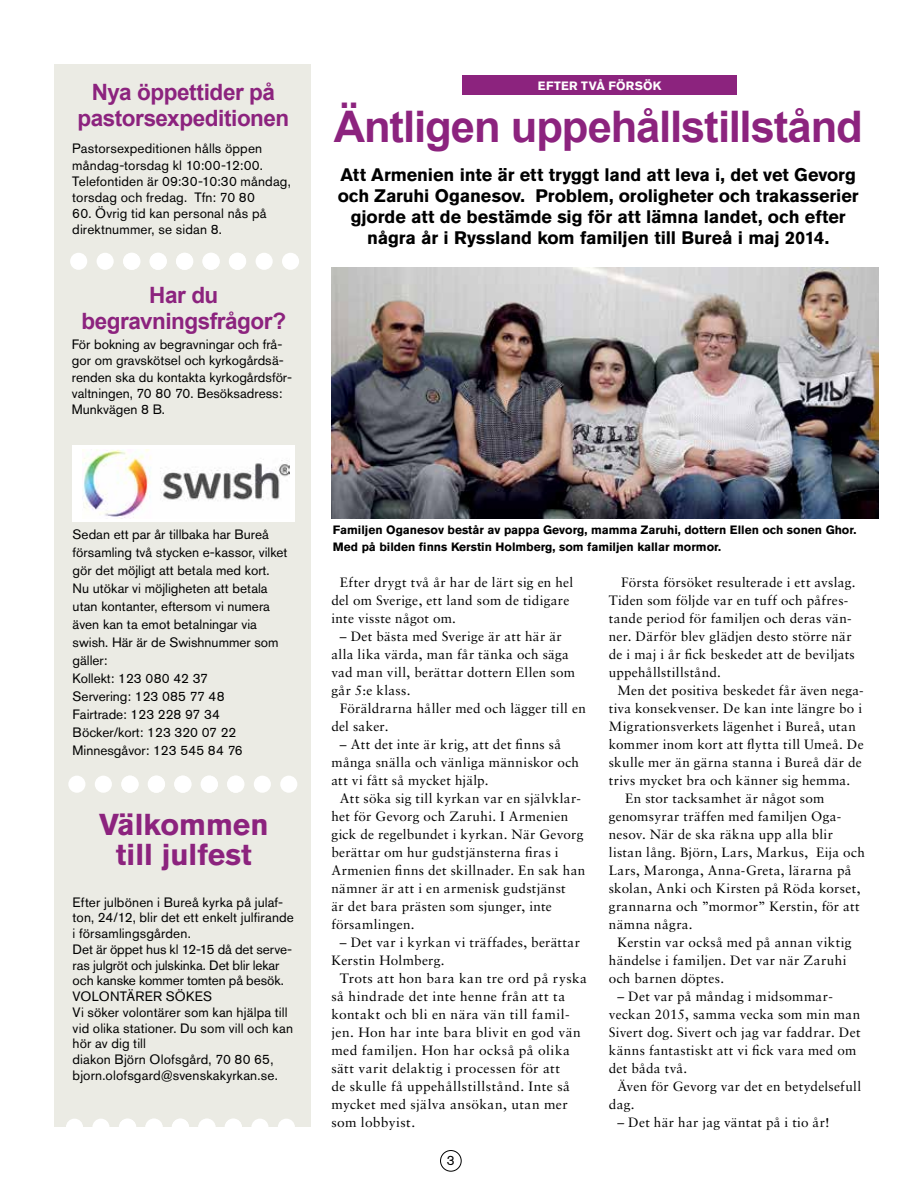
<style>
.page{position:relative;width:919px;height:1191px;background:#fff}
.page>*{position:absolute;margin:0;border:0;box-sizing:border-box;transform-origin:0 0}
.t1{font:700 43.5px "Arial";letter-spacing:-.025em;color:#8c237e}
.t2{font:700 30px/30px "Akzidenz Grotesk Pro";color:#8c237e;text-align:center}
.t3{font:700 22.5px/25.5px "Arial";letter-spacing:-.02em;color:#8c237e;text-align:center}
.t4{font:700 18px/21px "Akzidenz Grotesk Pro";letter-spacing:-.005em;color:#000;text-align:center}
.t5{font:13.5px/18px "Sabon LT Std";letter-spacing:.025em;color:#000}
.t6{font:13.5px/18px "Akzidenz Grotesk Pro";color:#000}
.t7{font:700 12px/16.5px "Akzidenz Grotesk Pro";color:#000}
.t8{font:700 12px "Akzidenz Grotesk Pro";letter-spacing:.025em;color:#fff}
</style>
<div class="page">
<div style="left:440px;top:1150px;width:21px;height:21px;border:1px solid #000;border-radius:50%"></div>
<div style="left:54px;top:121px;width:256px;height:1006px;background:#ebebe4"></div>
<div style="left:55px;top:64px;width:256px;height:57px;background:#ebebe4"></div>
<div style="left:68px;top:775px;width:17px;height:17px;background:#fff;border-radius:50%"></div>
<div style="left:95px;top:775px;width:17px;height:17px;background:#fff;border-radius:50%"></div>
<div style="left:121px;top:775px;width:17px;height:17px;background:#f3f3f0;border-radius:50%"></div>
<div style="left:121px;top:775px;width:18px;height:17px;background:#fff;border-radius:50%"></div>
<div style="left:148px;top:775px;width:17px;height:17px;background:#fff;border-radius:50%"></div>
<div style="left:174px;top:775px;width:17px;height:17px;background:#fff;border-radius:50%"></div>
<div style="left:201px;top:775px;width:17px;height:17px;background:#fff;border-radius:50%"></div>
<div style="left:227px;top:775px;width:17px;height:17px;background:#fff;border-radius:50%"></div>
<div style="left:254px;top:775px;width:17px;height:17px;background:#fff;border-radius:50%"></div>
<div style="left:280px;top:775px;width:17px;height:17px;background:#fff;border-radius:50%"></div>
<div style="left:66px;top:1118px;width:17px;height:17px;background:#fff;border-radius:50%"></div>
<div style="left:92px;top:1118px;width:17px;height:17px;background:#fff;border-radius:50%"></div>
<div style="left:119px;top:1118px;width:17px;height:17px;background:#fff;border-radius:50%"></div>
<div style="left:146px;top:1118px;width:17px;height:17px;background:#fff;border-radius:50%"></div>
<div style="left:172px;top:1118px;width:17px;height:17px;background:#fff;border-radius:50%"></div>
<div style="left:198px;top:1118px;width:17px;height:17px;background:#fff;border-radius:50%"></div>
<div style="left:225px;top:1118px;width:17px;height:17px;background:#fff;border-radius:50%"></div>
<div style="left:251px;top:1118px;width:17px;height:17px;background:#fff;border-radius:50%"></div>
<div style="left:278px;top:1118px;width:17px;height:17px;background:#fff;border-radius:50%"></div>
<div style="left:70px;top:253px;width:17px;height:17px;background:#fff;border-radius:50%"></div>
<div style="left:97px;top:253px;width:17px;height:17px;background:#fff;border-radius:50%"></div>
<svg style="left:149px;top:253px;width:17px;height:17px"></svg>
<svg style="left:202px;top:253px;width:17px;height:17px"></svg>
<div style="left:123px;top:253px;width:17px;height:17px;background:#fff;border-radius:50%"></div>
<div style="left:150px;top:253px;width:17px;height:17px;background:#fff;border-radius:50%"></div>
<div style="left:176px;top:253px;width:17px;height:17px;background:#fff;border-radius:50%"></div>
<div style="left:203px;top:253px;width:17px;height:17px;background:#fff;border-radius:50%"></div>
<div style="left:229px;top:253px;width:17px;height:17px;background:#fff;border-radius:50%"></div>
<div style="left:255px;top:253px;width:18px;height:17px;background:#fff;border-radius:50%"></div>
<div style="left:282px;top:253px;width:17px;height:17px;background:#fff;border-radius:50%"></div>
<div style="left:72px;top:445px;width:223px;height:76px;background:#fff"></div>
<img style="left:83px;top:450px;width:206px;height:68px">
<div style="left:462px;top:75px;width:274px;height:20px;background:#8c237e"></div>
<img style="left:331px;top:267px;width:547px;height:251px">
<h3 class="t3" style="left:77px;top:80px;width:213px">Nya öppettider på pastorsexpeditionen</h3>
<p class="t6" style="left:72px;top:140px;width:220px;line-height:16.2px">Pastorsexpeditionen hålls öppen måndag-torsdag kl 10:00-12:00.<br>Telefontiden är 09:30-10:30 måndag, torsdag och fredag. Tfn: 70 80</p>
<p class="t6" style="left:72px;top:205px;width:196px;line-height:16.2px">60. Övrig tid kan personal nås på direktnummer, se sidan 8.</p>
<h3 class="t3" style="left:81px;top:283px;width:206px">Har du begravningsfrågor?</h3>
<p class="t6" style="left:72px;top:336px;width:222px;line-height:16.2px">För bokning av begravningar och frå&shy;gor om gravskötsel och kyrkogårdsä&shy;renden ska du kontakta kyrkogårdsför&shy;valtningen, 70 80 70. Besöksadress:<br>Munkvägen 8 B.</p>
<p class="t8" style="left:538px;top:78px;width:125px">EFTER TVÅ FÖRSÖK</p>
<h1 class="t1" style="left:333px;top:98px;width:530px">Äntligen uppehållstillstånd</h1>
<h3 class="t4" style="left:337px;top:164px;width:522px">Att Armenien inte är ett tryggt land att leva i, det vet Gevorg och Zaruhi Oganesov. Problem, oroligheter och trakasserier gjorde att de bestämde sig för att lämna landet, och efter några år i Ryssland kom familjen till Bureå i maj 2014.</h3>
<p class="t6" style="left:73px;top:525px;width:216px">Sedan ett par år tillbaka har Bureå församling två stycken e-kassor, vilket gör det möjligt att betala med kort.<br>Nu utökar vi möjligheten att betala utan kontanter, eftersom vi numera även kan ta emot betalningar via swish. Här är de Swishnummer som gäller:<br>Kollekt: 123 080 42 37<br>Servering: 123 085 77 48<br>Fairtrade: 123 228 97 34<br>Böcker/kort: 123 320 07 22<br>Minnesgåvor: 123 545 84 76</p>
<h2 class="t2" style="left:99px;top:809px;width:171px">Välkommen till julfest</h2>
<p class="t6" style="left:73px;top:894px;width:223px;line-height:15.8px">Efter julbönen i Bureå kyrka på julaf&shy;ton, 24/12, blir det ett enkelt julfirande i församlingsgården.<br>Det är öppet hus kl 12-15 då det serve&shy;ras julgröt och julskinka. Det blir lekar och kanske kommer tomten på besök.<br>VOLONTÄRER SÖKES<br>Vi söker volontärer som kan hjälpa till vid olika stationer. Du som vill och kan hör av dig till<br>diakon Björn Olofsgård, 70 80 65, bjorn.olofsgard@svenskakyrkan.se.</p>
<p class="t7" style="left:333px;top:522px;width:525px">Familjen Oganesov består av pappa Gevorg, mamma Zaruhi, dottern Ellen och sonen Ghor.<br>Med på bilden finns Kerstin Holmberg, som familjen kallar mormor.</p>
<p class="t5" style="left:331px;top:573px;width:243px;text-indent:9px">Efter drygt två år har de lärt sig en hel del om Sverige, ett land som de tidigare inte visste något om.</p>
<p class="t5" style="left:331px;top:627px;width:245px;text-indent:9px">– Det bästa med Sverige är att här är alla lika värda, man får tänka och säga vad man vill, berättar dottern Ellen som går 5:e klass.</p>
<p class="t5" style="left:331px;top:699px;width:256px;text-indent:9px">Föräldrarna håller med och lägger till en del saker.</p>
<p class="t5" style="left:331px;top:735px;width:249px;text-indent:9px">– Att det inte är krig, att det finns så många snälla och vänliga människor och att vi fått så mycket hjälp.</p>
<p class="t5" style="left:331px;top:789px;width:255px;text-indent:9px">Att söka sig till kyrkan var en självklar&shy;het för Gevorg och Zaruhi. I Armenien gick de regelbundet i kyrkan. När Gevorg berättar om hur gudstjänsterna firas i Armenien finns det skillnader. En sak han nämner är att i en armenisk gudstjänst<br>är det bara prästen som sjunger, inte församlingen.</p>
<p class="t5" style="left:331px;top:933px;width:250px;text-indent:9px">– Det var i kyrkan vi träffades, berättar<br>Kerstin Holmberg.</p>
<p class="t5" style="left:331px;top:969px;width:257px;text-indent:9px">Trots att hon bara kan tre ord på ryska så hindrade det inte henne från att ta kontakt och bli en nära vän till famil&shy;jen. Hon har inte bara blivit en god vän med familjen. Hon har också på olika sätt varit delaktig i processen för att<br>de skulle få uppehållstillstånd. Inte så mycket med själva ansökan, utan mer som lobbyist.</p>
<p class="t6" style="left:447px;top:1151px;width:9px">3</p>
<p class="t5" style="left:608px;top:573px;width:248px;text-indent:12px">Första försöket resulterade i ett avslag.<br>Tiden som följde var en tuff och påfres&shy;tande period för familjen och deras vän&shy;ner. Därför blev glädjen desto större när de i maj i år fick beskedet att de beviljats uppehållstillstånd.</p>
<p class="t5" style="left:617px;top:681px;width:248px">Men det positiva beskedet får även nega-</p>
<p class="t5" style="left:608px;top:699px;width:255px">tiva konsekvenser. De kan inte längre bo i</p>
<p class="t5" style="left:608px;top:717px;width:248px">Migrationsverkets lägenhet i Bureå, utan</p>
<p class="t5" style="left:608px;top:735px;width:256px">kommer inom kort att flytta till Umeå. De</p>
<p class="t5" style="left:608px;top:753px;width:254px">skulle mer än gärna stanna i Bureå där de</p>
<p class="t5" style="left:608px;top:771px;width:243px">trivs mycket bra och känner sig hemma.</p>
<p class="t5" style="left:625px;top:789px;width:201px">En stor tacksamhet är något som</p>
<p class="t5" style="left:608px;top:807px;width:234px">genomsyrar träffen med familjen Oga-</p>
<p class="t5" style="left:608px;top:825px;width:226px">nesov. När de ska räkna upp alla blir</p>
<p class="t5" style="left:608px;top:843px;width:257px">listan lång. Björn, Lars, Markus, Eija och</p>
<p class="t5" style="left:608px;top:861px;width:244px">Lars, Maronga, Anna-Greta, lärarna på</p>
<p class="t5" style="left:608px;top:879px;width:253px">skolan, Anki och Kirsten på Röda korset,</p>
<p class="t5" style="left:608px;top:897px;width:252px">grannarna och ”mormor” Kerstin, för att</p>
<p class="t5" style="left:608px;top:915px;width:85px">nämna några.</p>
<p class="t5" style="left:617px;top:933px;width:235px">Kerstin var också med på annan viktig</p>
<p class="t5" style="left:608px;top:951px;width:239px">händelse i familjen. Det var när Zaruhi</p>
<p class="t5" style="left:608px;top:969px;width:117px">och barnen döptes.</p>
<p class="t5" style="left:608px;top:987px;width:253px;text-indent:9px">– Det var på måndag i midsommar&shy;veckan 2015, samma vecka som min man<br>Sivert dog. Sivert och jag var faddrar. Det känns fantastiskt att vi fick vara med om det båda två.</p>
<p class="t5" style="left:608px;top:1076px;width:254px;text-indent:9px">Även för Gevorg var det en betydelsefull dag.</p>
<p class="t5" style="left:617px;top:1112px;width:214px">– Det här har jag väntat på i tio år!</p>
</div>
